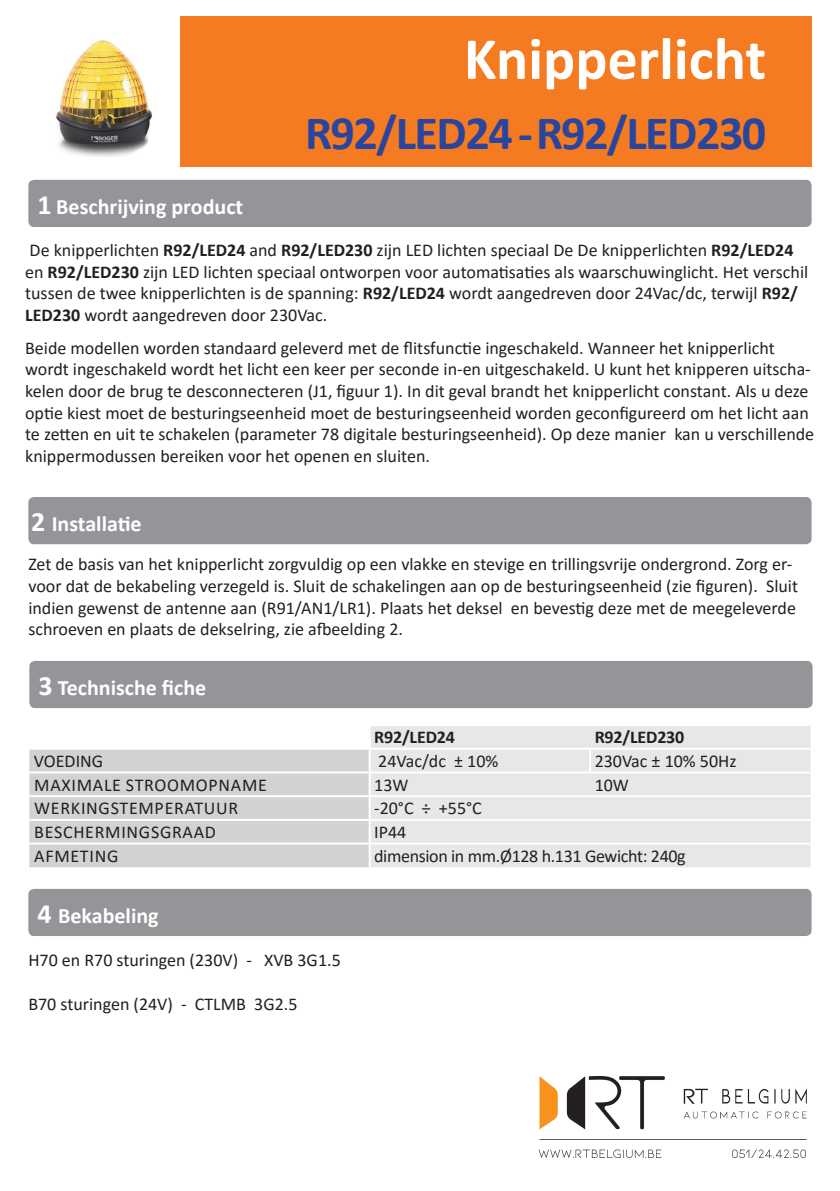
<style>
.page{position:relative;width:840px;height:1191px;background:#fff}
.page>*{position:absolute;margin:0;border:0;box-sizing:border-box;transform-origin:0 0}
.t1{font:700 60px "Calibri";color:#fff}
.t2{font:700 48px "Calibri";letter-spacing:-.03em;color:#2a459d}
.t3{font:700 22px "Calibri";color:#fff}
.t4{font:18px/21.6px "Calibri";color:#231f20}
.t5{font:18px "Calibri";letter-spacing:.04em;color:#231f20}
.t6{font:18px "Calibri";letter-spacing:-.02em;color:#231f20}
.t7{font:700 18px "Calibri";letter-spacing:-.01em;color:#231f20}
.s1{font-size:28px}
.s2{font-weight:700}
</style>
<div class="page">
<div style="left:28px;top:16px;width:783px;height:151px;background:#f47b21"></div>
<img style="left:28px;top:16px;width:151px;height:151px">
<div style="left:28px;top:180px;width:783px;height:47px;background:#939598;border-radius:6px"></div>
<div style="left:28px;top:497px;width:783px;height:47px;background:#939598;border-radius:6px"></div>
<div style="left:29px;top:661px;width:783px;height:47px;background:#939598;border-radius:6px"></div>
<div style="left:371px;top:726px;width:439px;height:141px;background:#e6e7e9"></div>
<div style="left:29px;top:749px;width:339px;height:118px;background:#d1d2d4"></div>
<hr style="left:369px;top:747px;width:220px;height:2px;background:#fff">
<hr style="left:589px;top:747px;width:221px;height:2px;background:#fff">
<hr style="left:588px;top:749px;width:2px;height:22px;background:#fff">
<hr style="left:29px;top:771px;width:340px;height:2px;background:#fff">
<hr style="left:369px;top:771px;width:220px;height:2px;background:#fff">
<hr style="left:589px;top:771px;width:221px;height:2px;background:#fff">
<hr style="left:29px;top:795px;width:340px;height:2px;background:#fff">
<hr style="left:369px;top:795px;width:220px;height:2px;background:#fff">
<hr style="left:589px;top:795px;width:221px;height:2px;background:#fff">
<hr style="left:29px;top:819px;width:340px;height:2px;background:#fff">
<hr style="left:369px;top:819px;width:220px;height:2px;background:#fff">
<hr style="left:589px;top:819px;width:221px;height:2px;background:#fff">
<hr style="left:29px;top:842px;width:340px;height:2px;background:#fff">
<hr style="left:369px;top:842px;width:220px;height:2px;background:#fff">
<hr style="left:589px;top:842px;width:221px;height:2px;background:#fff">
<div style="left:28px;top:889px;width:783px;height:47px;background:#939598;border-radius:6px"></div>
<img style="left:538px;top:1076px;width:267px;height:83px">
<p class="t3" style="left:38px;top:191px;width:207px"><span class="s1">1</span> Beschrijving product</p>
<p class="t1" style="left:463px;top:16px;width:304px">Knipperlicht</p>
<p class="t2" style="left:305px;top:99px;width:462px">R92/LED24 - R92/LED230</p>
<p class="t4" style="left:25px;top:239px;width:784px">De knipperlichten <span class="s2">R92/LED24</span> and <span class="s2">R92/LED230</span> zijn LED lichten speciaal De De knipperlichten <span class="s2">R92/LED24 </span>en <span class="s2">R92/LED230</span> zijn LED lichten speciaal ontworpen voor automatisaties als waarschuwinglicht. Het verschil tussen de twee knipperlichten is de spanning: <span class="s2">R92/LED24</span> wordt aangedreven door 24Vac/dc, terwijl <span class="s2">R92/ LED230</span> wordt aangedreven door 230Vac.</p>
<p class="t4" style="left:25px;top:336px;width:790px">Beide modellen worden standaard geleverd met de flitsfunctie ingeschakeld. Wanneer het knipperlicht wordt ingeschakeld wordt het licht een keer per seconde in-en uitgeschakeld. U kunt het knipperen uitscha&shy;kelen door de brug te desconnecteren (J1, figuur 1). In dit geval brandt het knipperlicht constant. Als u deze optie kiest moet de besturingseenheid moet de besturingseenheid worden geconfigureerd om het licht aan te zetten en uit te schakelen (parameter 78 digitale besturingseenheid). Op deze manier kan u verschillende knippermodussen bereiken voor het openen en sluiten.</p>
<p class="t3" style="left:31px;top:508px;width:112px"><span class="s1">2</span> Installatie</p>
<p class="t4" style="left:28px;top:553px;width:770px">Zet de basis van het knipperlicht zorgvuldig op een vlakke en stevige en trillingsvrije ondergrond. Zorg er&shy;voor dat de bekabeling verzegeld is. Sluit de schakelingen aan op de besturingseenheid (zie figuren). Sluit indien gewenst de antenne aan (R91/AN1/LR1). Plaats het deksel en bevestig deze met de meegeleverde schroeven en plaats de dekselring, zie afbeelding 2.</p>
<p class="t3" style="left:39px;top:672px;width:169px"><span class="s1">3</span> Technische fiche</p>
<p class="t7" style="left:374px;top:724px;width:82px">R92/LED24</p>
<p class="t7" style="left:594px;top:724px;width:91px">R92/LED230</p>
<p class="t4" style="left:34px;top:749px;width:71px">VOEDING</p>
<p class="t4" style="left:378px;top:749px;width:121px">24Vac/dc ± 10%</p>
<p class="t4" style="left:594px;top:749px;width:143px">230Vac ± 10% 50Hz</p>
<p class="t5" style="left:34px;top:772px;width:234px">MAXIMALE STROOMOPNAME</p>
<p class="t4" style="left:374px;top:773px;width:36px">13W</p>
<p class="t4" style="left:594px;top:773px;width:36px">10W</p>
<p class="t5" style="left:34px;top:795px;width:205px">WERKINGSTEMPERATUUR</p>
<p class="t4" style="left:374px;top:797px;width:109px">-20°C ÷ +55°C</p>
<p class="t5" style="left:34px;top:819px;width:183px">BESCHERMINGSGRAAD</p>
<p class="t4" style="left:374px;top:820px;width:34px">IP44</p>
<p class="t5" style="left:34px;top:843px;width:86px">AFMETING</p>
<p class="t6" style="left:374px;top:843px;width:313px">dimension in mm.Ø128 h.131 Gewicht: 240g</p>
<p class="t3" style="left:38px;top:900px;width:123px"><span class="s1">4</span> Bekabeling</p>
<p class="t4" style="left:28px;top:949px;width:314px">H70 en R70 sturingen (230V) - XVB 3G1.5</p>
<p class="t4" style="left:28px;top:992px;width:270px">B70 sturingen (24V) - CTLMB 3G2.5</p>
</div>
